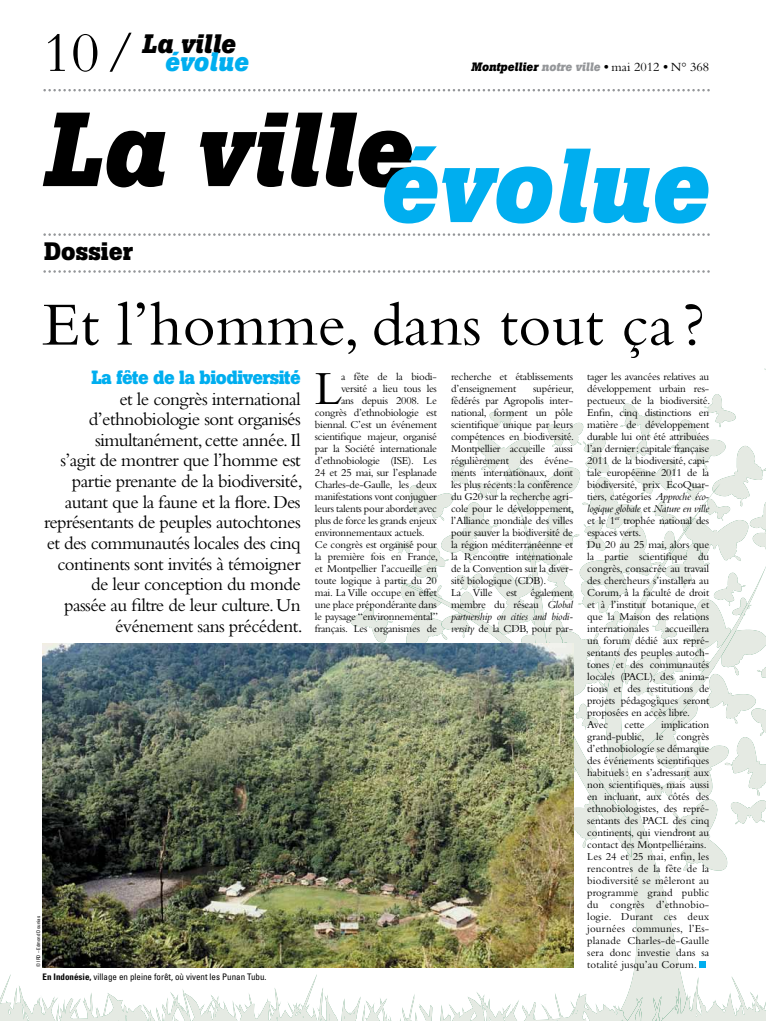
<style>
.page{position:relative;width:766px;height:1021px;background:#fff}
.page>*{position:absolute;margin:0;border:0;box-sizing:border-box;transform-origin:0 0}
.t1{font:italic 700 104px "Boton";color:#000}
.t2{font:64px "Bembo";color:#000}
.t3{font:58px "Bembo";color:#000}
.t4{font:49.6px "Bembo";color:#000}
.t5{font:italic 700 26.4px "Boton";color:#000}
.t6{font:italic 700 26.4px "Boton";color:#00aeef}
.t7{font:700 25px "Boton";color:#000}
.t8{font:19px/20.6px "Bembo";letter-spacing:-.03em;color:#000;text-align:right}
.t9{font:700 19px "Boton";letter-spacing:-.03em;color:#00aeef}
.t10{font:italic 700 12px "Boton";color:#000}
.t11{font:11px/12px "Bembo";letter-spacing:-.02em;color:#000}
.t12{font:condensed 9px "Univers";color:#000}
.t13{font:condensed 5px "Univers";color:#000}
.s1{font-size:60px}
.s2{color:#95979a}
.s3{font-family:"Bembo";font-weight:400;font-style:normal;font-size:13px}
.s4{color:#00aeef}
.s5{font-style:italic}
.s6{font-weight:700}
</style>
<div class="page">
<svg style="left:0;top:974px;width:765px;height:46px"></svg>
<svg style="left:364px;top:980px;width:39px;height:40px"></svg>
<svg style="left:43px;top:89px;width:666px;height:2px"></svg>
<svg style="left:43px;top:233px;width:666px;height:3px"></svg>
<svg style="left:43px;top:270px;width:666px;height:3px"></svg>
<img style="left:43px;top:643px;width:142px;height:324px">
<img style="left:185px;top:368px;width:580px;height:599px">
<h3 class="t3" style="left:43px;top:19px;width:93px">10 <span class="s1">/</span></h3>
<h3 class="t5" style="left:142px;top:28px;width:95px">La ville</h3>
<h3 class="t6" style="left:164px;top:46px;width:85px">évolue</h3>
<p class="t10" style="left:471px;top:60px;width:239px">Montpellier <span class="s2">notre ville</span> • <span class="s3">mai 2012</span> • <span class="s3">N° 368</span></p>
<h1 class="t1" style="left:43px;top:88px;width:666px">La ville<span class="s4">évolue</span></h1>
<h3 class="t7" style="left:44px;top:236px;width:91px">Dossier</h3>
<h2 class="t2" style="left:43px;top:287px;width:663px">Et l’homme, dans tout ça ?</h2>
<h3 class="t9" style="left:91px;top:366px;width:210px">La fête de la biodiversité</h3>
<p class="t8" style="left:44px;top:388px;width:260px">et le congrès international d’ethnobiologie sont organisés simultanément, cette année. Il<br>s’agit de montrer que l’homme est partie prenante de la biodiversité, autant que la faune et la flore. Des représentants de peuples autochtones et des communautés locales des cinq continents sont invités à témoigner de leur conception du monde<br>passée au filtre de leur culture. Un événement sans précédent.</p>
<h3 class="t4" style="left:315px;top:359px;width:29px">L</h3>
<p class="t11" style="left:341px;top:370px;width:97px">a fête de la biodi-</p>
<p class="t11" style="left:451px;top:370px;width:123px">recherche et établissements d’enseignement</p>
<p class="t11" style="left:587px;top:370px;width:124px">tager les avancées relatives au développement urbain res&shy;pectueux de la biodiversité.<br>Enfin, cinq distinctions en matière de développement durable lui ont été attribuées l’an dernier : capitale française<br>2011 de la biodiversité, capi&shy;tale européenne 2011 de la biodiversité, prix EcoQuar&shy;tiers, catégories <span class="s5">Approche éco&shy;logique globale</span> et <span class="s5">Nature en ville </span>et le 1<sup>er</sup> trophée national des espaces verts.<br>Du 20 au 25 mai, alors que la partie scientifique du congrès, consacrée au travail des chercheurs s’installera au<br>Corum, à la faculté de droit et à l’institut botanique, et que la Maison des relations internationales</p>
<p class="t11" style="left:341px;top:382px;width:97px">versité a lieu tous les</p>
<p class="t11" style="left:341px;top:394px;width:97px">ans depuis 2008. Le</p>
<p class="t11" style="left:315px;top:406px;width:123px">congrès d’ethnobiologie est</p>
<p class="t11" style="left:315px;top:418px;width:123px">biennal. C’est un événement</p>
<p class="t11" style="left:315px;top:430px;width:123px">scientifique majeur, organisé</p>
<p class="t11" style="left:315px;top:442px;width:123px">par la Société internationale</p>
<p class="t11" style="left:315px;top:454px;width:123px">d’ethnobiologie (ISE). Les</p>
<p class="t11" style="left:315px;top:466px;width:123px">24 et 25 mai, sur l’esplanade</p>
<p class="t11" style="left:315px;top:478px;width:123px">Charles-de-Gaulle, les deux</p>
<p class="t11" style="left:315px;top:490px;width:123px">manifestations vont conjuguer</p>
<p class="t11" style="left:315px;top:502px;width:123px">leurs talents pour aborder avec</p>
<p class="t11" style="left:315px;top:514px;width:123px">plus de force les grands enjeux</p>
<p class="t11" style="left:315px;top:526px;width:111px">environnementaux actuels.</p>
<p class="t11" style="left:315px;top:538px;width:123px">Ce congrès est organisé pour</p>
<p class="t11" style="left:315px;top:550px;width:124px">la première fois en France,</p>
<p class="t11" style="left:315px;top:562px;width:123px">et Montpellier l’accueille en</p>
<p class="t11" style="left:315px;top:574px;width:123px">toute logique à partir du 20</p>
<p class="t11" style="left:315px;top:586px;width:123px">mai. La Ville occupe en effet</p>
<p class="t11" style="left:315px;top:598px;width:123px">une place prépondérante dans</p>
<p class="t11" style="left:315px;top:610px;width:124px">le paysage “environnemental”</p>
<p class="t11" style="left:315px;top:622px;width:123px">français. Les organismes de</p>
<p class="t11" style="left:451px;top:382px;width:125px;text-indent:82px">supérieur, fédérés par Agropolis inter&shy;national, forment un pôle scientifique unique par leurs compétences en biodiversité.<br>Montpellier accueille aussi régulièrement des événe&shy;ments internationaux, dont les plus récents : la conférence du G20 sur la recherche agri&shy;cole pour le développement, l’Alliance mondiale des villes pour sauver la biodiversité de la région méditerranéenne et la Rencontre internationale de la Convention sur la diver&shy;sité biologique (CDB).<br>La Ville est également membre du réseau <span class="s5">Global partnership on cities and biodi&shy;versity</span> de la CDB, pour par-</p>
<p class="t11" style="left:587px;top:622px;width:123px;text-indent:78px">accueillera un forum dédié aux repré&shy;sentants des peuples autoch&shy;tones et des communautés locales (PACL), des anima&shy;tions et des restitutions de projets pédagogiques seront proposées en accès libre.<br>Avec</p>
<p class="t11" style="left:587px;top:718px;width:123px;text-indent:74px">implication grand-public, le congrès d’ethnobiologie se démarque des événements scientifiques habituels : en s’adressant aux non scientifiques, mais aussi en incluant, aux côtés des ethnobiologistes, des repré&shy;sentants des PACL des cinq continents, qui viendront au contact des Montpelliérains.<br>Les 24 et 25 mai, enfin, les rencontres de la fête de la biodiversité se mêleront au programme grand public du congrès d’ethnobio&shy;logie. Durant ces deux journées communes, l’Es&shy;planade Charles-de-Gaulle sera donc investie dans sa totalité jusqu’au Corum.</p>
<p class="t11" style="left:624px;top:718px;width:22px">cette</p>
<p class="t13" style="left:35px;top:966px;width:52px;rotate:-90deg">© IRD – Edmond Dounias</p>
<p class="t12" style="left:43px;top:971px;width:225px"><span class="s6">En Indonésie,</span> village en pleine forêt, où vivent les Punan Tubu.</p>
</div>
